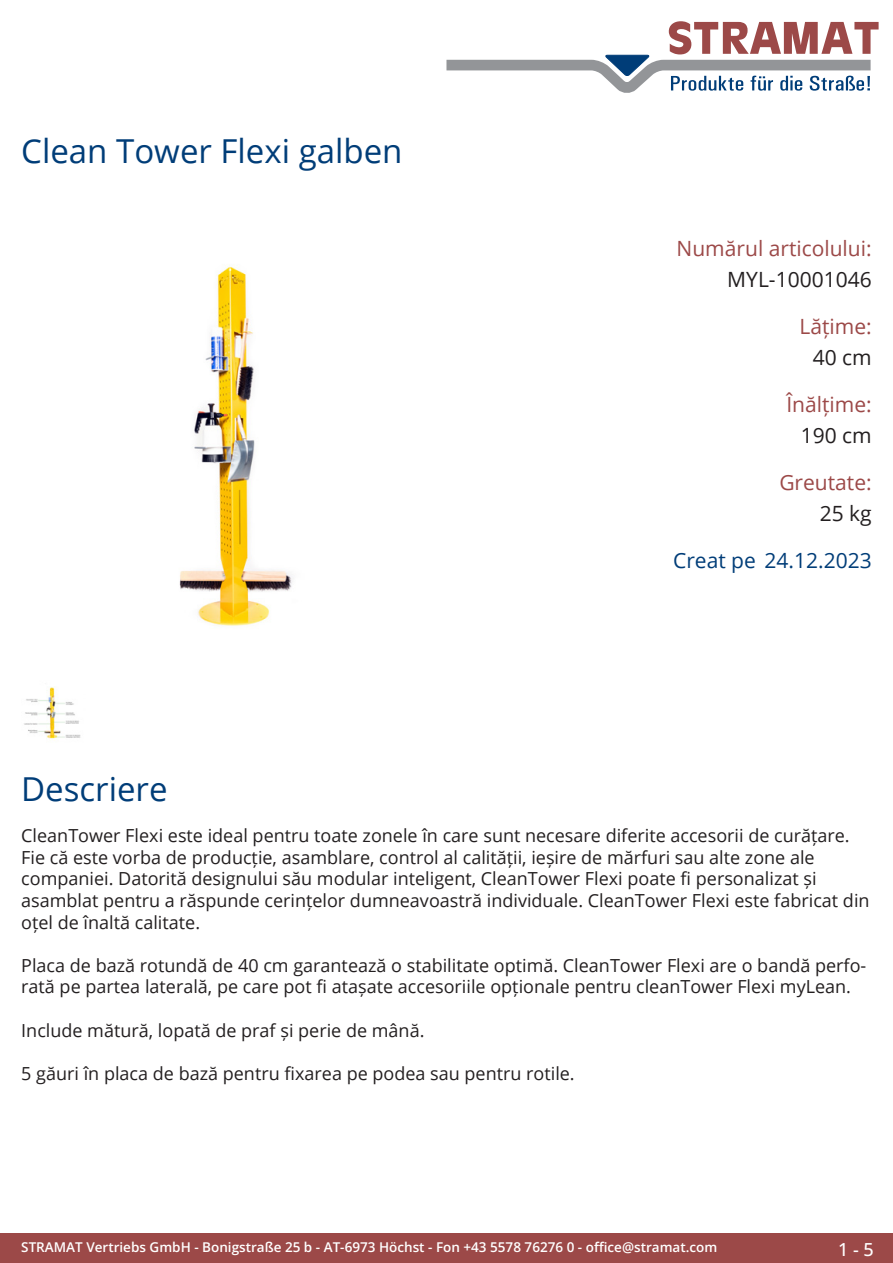
<style>
.page{position:relative;width:893px;height:1263px;background:#fff}
.page>*{position:absolute;margin:0;border:0;box-sizing:border-box;transform-origin:0 0}
.Produkttitel{font:33px "Open Sans";color:#003d78}
.TechDaten_Überschrif{font:21px "Open Sans";color:#9c4948}
.TechDaten_Inhalt{font:21px "Open Sans";color:#231f20}
.Erstellungsdatum{font:21px "Open Sans";color:#003d78}
.Beschreibung_Text{font:18px/21.6px "Open Sans";color:#231f20}
.t1{font:500 18px "Open Sans";color:#fff}
.t2{font:600 13.5px "Open Sans";color:#fff}
</style>
<div class="page">
<div style="left:0;top:1233px;width:893px;height:30px;background:#9c4948"></div>
<svg style="left:446px;top:21px;width:433px;height:72px"></svg>
<img style="left:179px;top:266px;width:113px;height:360px">
<img style="left:24px;top:686px;width:57px;height:55px">
<p class="Produkttitel" style="left:21px;top:128px;width:383px">Clean Tower Flexi galben</p>
<p class="TechDaten_Überschrif" style="left:677px;top:234px;width:197px">Numărul articolului:</p>
<p class="TechDaten_Inhalt" style="left:727px;top:265px;width:146px">MYL-10001046</p>
<p class="TechDaten_Überschrif" style="left:799px;top:312px;width:74px">Lățime:</p>
<p class="TechDaten_Inhalt" style="left:813px;top:343px;width:61px">40 cm</p>
<p class="TechDaten_Überschrif" style="left:786px;top:390px;width:87px">Înălțime:</p>
<p class="TechDaten_Inhalt" style="left:801px;top:421px;width:73px">190 cm</p>
<p class="TechDaten_Überschrif" style="left:779px;top:468px;width:94px">Greutate:</p>
<p class="TechDaten_Inhalt" style="left:820px;top:499px;width:54px">25 kg</p>
<p class="Erstellungsdatum" style="left:673px;top:546px;width:200px">Creat pe 24.12.2023</p>
<p class="Produkttitel" style="left:21px;top:766px;width:148px">Descriere</p>
<p class="Beschreibung_Text" style="left:21px;top:824px;width:850px">CleanTower Flexi este ideal pentru toate zonele în care sunt necesare diferite accesorii de curățare.<br>Fie că este vorba de producție, asamblare, control al calității, ieșire de mărfuri sau alte zone ale companiei. Datorită designului său modular inteligent, CleanTower Flexi poate fi personalizat și asamblat pentru a răspunde cerințelor dumneavoastră individuale. CleanTower Flexi este fabricat din oțel de înaltă calitate.</p>
<p class="Beschreibung_Text" style="left:21px;top:954px;width:847px">Placa de bază rotundă de 40 cm garantează o stabilitate optimă. CleanTower Flexi are o bandă perfo&shy;rată pe partea laterală, pe care pot fi atașate accesoriile opționale pentru cleanTower Flexi myLean.</p>
<p class="Beschreibung_Text" style="left:21px;top:1019px;width:405px">Include mătură, lopată de praf și perie de mână.</p>
<p class="Beschreibung_Text" style="left:21px;top:1062px;width:555px">5 găuri în placa de bază pentru fixarea pe podea sau pentru rotile.</p>
<p class="t2" style="left:21px;top:1238px;width:698px">STRAMAT Vertriebs GmbH - Bonigstraße 25 b - AT-6973 Höchst - Fon +43 5578 76276 0 - office@stramat.com</p>
<p class="t1" style="left:838px;top:1237px;width:37px">1 - 5</p>
</div>
